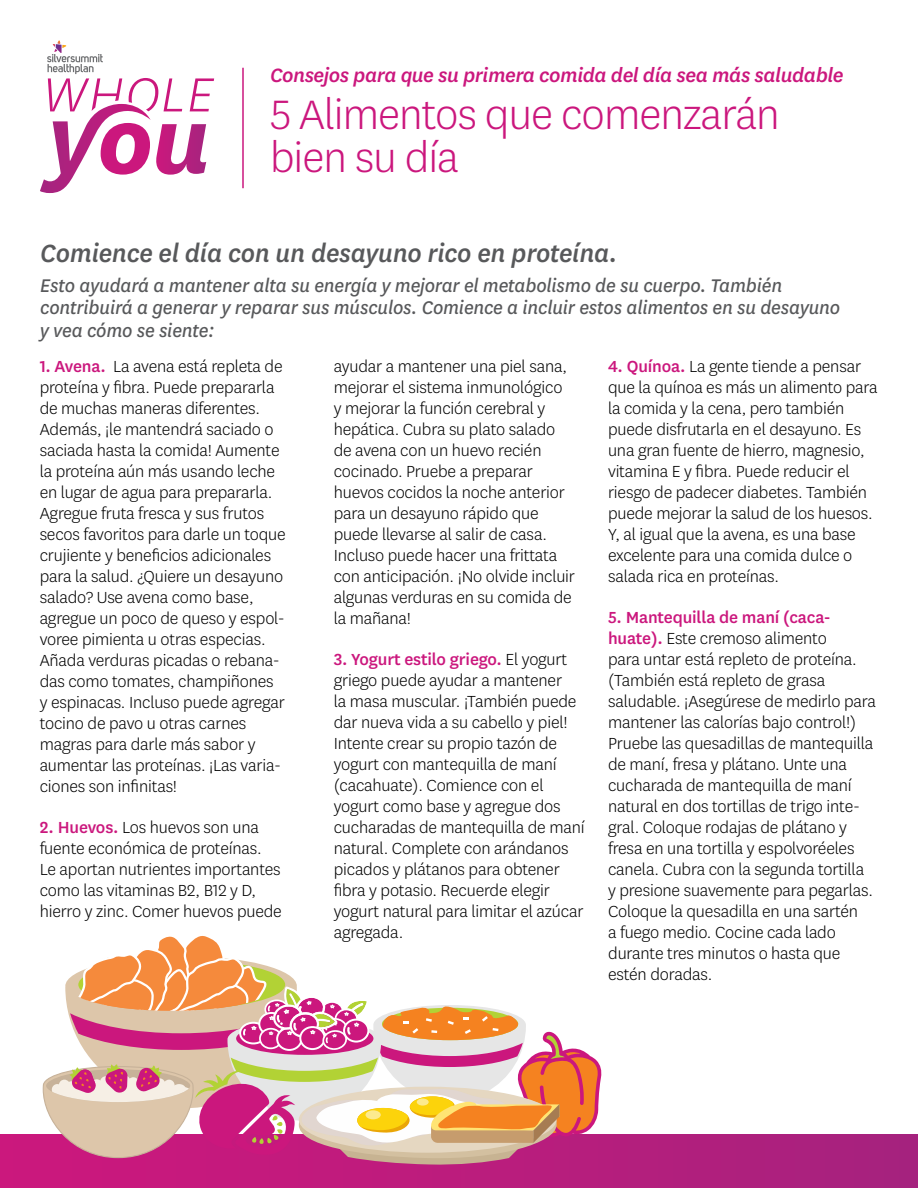
<style>
.page{position:relative;width:918px;height:1188px;background:#fff}
.page>*{position:absolute;margin:0;border:0;box-sizing:border-box;transform-origin:0 0}
.t1{font:300 48px/43.5px "Centene Sans";letter-spacing:-.02em;color:#cb177d}
.t2{font:italic 500 29.1px "Centene Sans";letter-spacing:-.01em;color:#58595b}
.t3{font:italic 500 22.5px "Centene Sans";letter-spacing:-.02em;color:#cb177d}
.t4{font:italic 21.45px/22.5px "Centene Sans";letter-spacing:-.01em;color:#58595b}
.t5{font:300 18.75px/21px "Centene Sans";letter-spacing:-.01em;color:#000}
.s1{font-weight:500;color:#cb177d}
</style>
<div class="page">
<div style="left:0;top:1134px;width:918px;height:54px;background:linear-gradient(to right,#ce177d,#a7227e)"></div>
<svg style="left:42px;top:936px;width:560px;height:229px"></svg>
<hr style="left:242px;top:68px;width:2px;height:120px;background:#cb177d">
<svg style="left:40px;top:40px;width:174px;height:153px"></svg>
<p class="t3" style="left:270px;top:60px;width:575px">Consejos para que su primera comida del día sea más saludable</p>
<h1 class="t1" style="left:270px;top:91px;width:511px">5 Alimentos que comenzarán bien su día</h1>
<h2 class="t2" style="left:40px;top:234px;width:579px">Comience el día con un desayuno rico en proteína.</h2>
<p class="t4" style="left:40px;top:273px;width:801px">Esto ayudará a mantener alta su energía y mejorar el metabolismo de su cuerpo. También contribuirá a generar y reparar sus músculos. Comience a incluir estos alimentos en su desayuno y vea cómo se siente:</p>
<p class="t5" style="left:40px;top:355px;width:248px"><span class="s1">1. Avena.</span> La avena está repleta de proteína y fibra. Puede prepararla de muchas maneras diferentes.<br>Además, ¡le mantendrá saciado o saciada hasta la comida! Aumente la proteína aún más usando leche en lugar de agua para prepararla.<br>Agregue fruta fresca y sus frutos secos favoritos para darle un toque crujiente y beneficios adicionales para la salud. ¿Quiere un desayuno salado? Use avena como base, agregue un poco de queso y espol&shy;voree pimienta u otras especias.<br>Añada verduras picadas o rebana&shy;das como tomates, champiñones y espinacas. Incluso puede agregar tocino de pavo u otras carnes magras para darle más sabor y aumentar las proteínas. ¡Las varia&shy;ciones son infinitas!</p>
<p class="t5" style="left:40px;top:816px;width:244px"><span class="s1">2. Huevos.</span> Los huevos son una fuente económica de proteínas.<br>Le aportan nutrientes importantes como las vitaminas B2, B12 y D, hierro y zinc. Comer huevos puede</p>
<p class="t5" style="left:608px;top:355px;width:271px"><span class="s1">4. Quínoa.</span> La gente tiende a pensar que la quínoa es más un alimento para la comida y la cena, pero también puede disfrutarla en el desayuno. Es una gran fuente de hierro, magnesio, vitamina E y fibra. Puede reducir el riesgo de padecer diabetes. También puede mejorar la salud de los huesos.<br>Y, al igual que la avena, es una base excelente para una comida dulce o salada rica en proteínas.</p>
<p class="t5" style="left:608px;top:606px;width:270px"><span class="s1">5. Mantequilla de maní (caca&shy;huate).</span> Este cremoso alimento<br>para untar está repleto de proteína. (También está repleto de grasa saludable. ¡Asegúrese de medirlo para mantener las calorías bajo control!)<br>Pruebe las quesadillas de mantequilla de maní, fresa y plátano. Unte una cucharada de mantequilla de maní natural en dos tortillas de trigo inte&shy;gral. Coloque rodajas de plátano y fresa en una tortilla y espolvoréeles canela. Cubra con la segunda tortilla y presione suavemente para pegarlas.<br>Coloque la quesadilla en una sartén<br>a fuego medio. Cocine cada lado durante tres minutos o hasta que estén doradas.</p>
<p class="t5" style="left:334px;top:355px;width:243px">ayudar a mantener una piel sana, mejorar el sistema inmunológico<br>y mejorar la función cerebral y hepática. Cubra su plato salado de avena con un huevo recién cocinado. Pruebe a preparar huevos cocidos la noche anterior para un desayuno rápido que puede llevarse al salir de casa.<br>Incluso puede hacer una frittata con anticipación. ¡No olvide incluir algunas verduras en su comida de la mañana!</p>
<p class="t5" style="left:334px;top:648px;width:252px"><span class="s1">3. Yogurt estilo griego.</span> El yogurt griego puede ayudar a mantener<br>la masa muscular. ¡También puede dar nueva vida a su cabello y piel!<br>Intente crear su propio tazón de yogurt con mantequilla de maní (cacahuate). Comience con el yogurt como base y agregue dos cucharadas de mantequilla de maní natural. Complete con arándanos picados y plátanos para obtener fibra y potasio. Recuerde elegir yogurt natural para limitar el azúcar agregada.</p>
</div>
